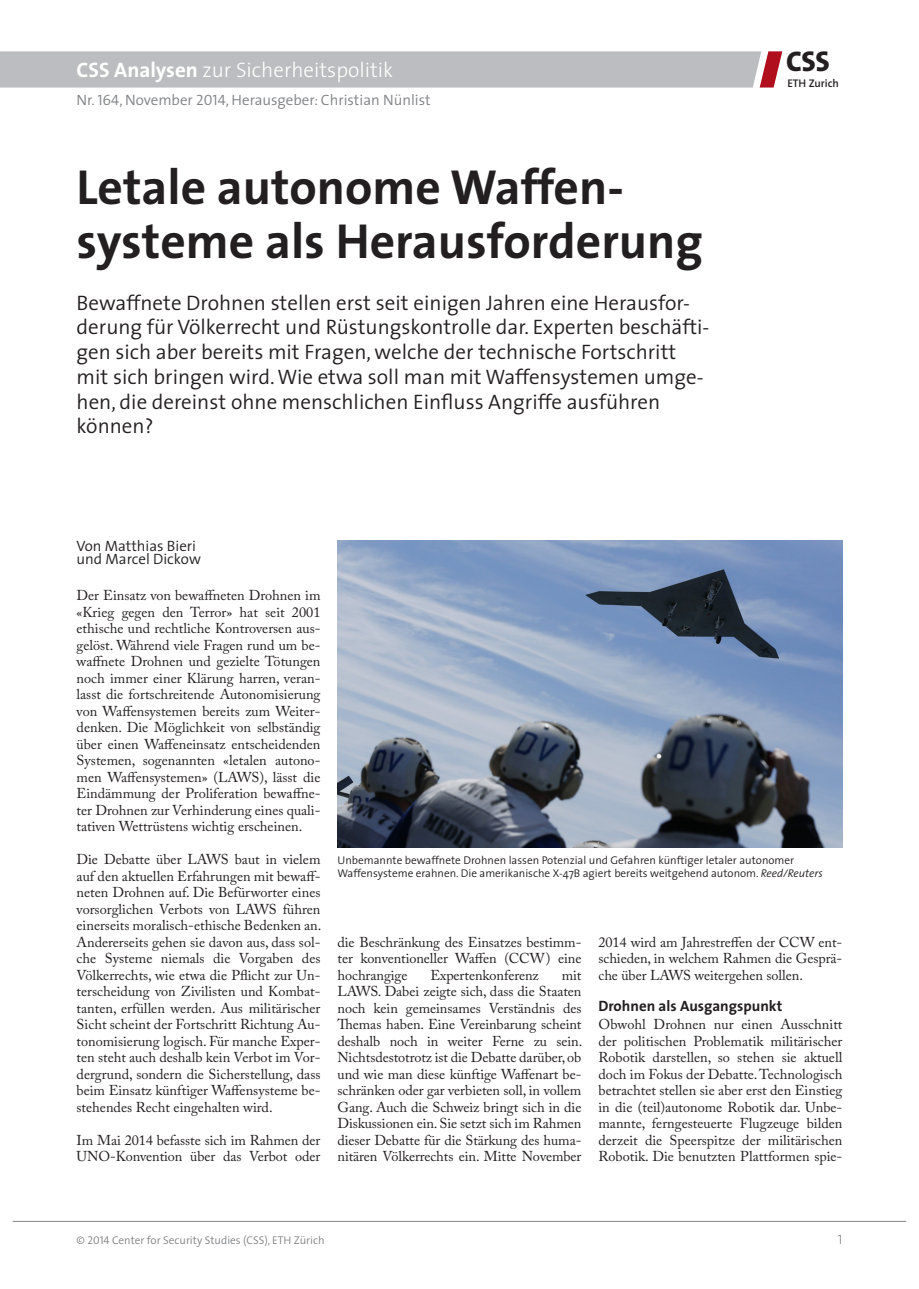
<style>
.page{position:relative;width:919px;height:1289px;background:#fff}
.page>*{position:absolute;margin:0;border:0;box-sizing:border-box;transform-origin:0 0}
.Titel_de{font:700 49.5px/54px "The Sans";color:#231f20}
.t1{font:800 28.65px "The Sans";color:#231f20}
.Lead_de{font:300 21px/24.8px "The Sans";color:#231f20}
.t2{font:300 21px "The Sans";color:#fff}
.t3{font:300 15px "The Sans";color:#808285}
.t4{font:300 15px/13.8px "The Sans";color:#231f20}
.Lauftext_Titel_de{font:700 15px "The Sans";color:#231f20}
.Text_de{font:14.25px/16.5px "Adobe Caslon Pro";letter-spacing:-.005em;color:#231f20;text-align:justify}
.t5{font:13.5px "The Sans Light Caps";color:#808285}
.Bildlegende_de{font:300 11.25px/13.2px "The Sans";color:#231f20}
.t6{font:300 11.25px "The Sans";color:#808285}
.t7{font:600 11.1px "The Sans";color:#231f20}
.s1{font-weight:700}
.s2{font-family:"The Sans Semi Light Caps";font-weight:400}
.s3{font-style:italic}
</style>
<div class="page">
<hr style="left:13px;top:1220px;width:893px;height:1px;background:#808285">
<svg style="left:0;top:51px;width:782px;height:37px;background:#bebcbf"></svg>
<img style="left:337px;top:541px;width:505px;height:306px">
<h3 class="t2" style="left:77px;top:53px;width:318px"><span class="s1">CSS Analysen</span> zur Sicherheitspolitik</h3>
<p class="t3" style="left:77px;top:87px;width:355px">Nr. <span class="s2">164</span>, November <span class="s2">2014</span>, Herausgeber: Christian Nünlist</p>
<p class="Titel_de" style="left:77px;top:159px;width:627px">Letale autonome Waffen&shy;systeme als Herausforderung</p>
<p class="Lead_de" style="left:77px;top:289px;width:634px">Bewaffnete Drohnen stellen erst seit einigen Jahren eine Herausfor&shy;derung für Völkerrecht und Rüstungskontrolle dar. Experten beschäfti&shy;gen sich aber bereits mit Fragen, welche der technische Fortschritt mit sich bringen wird. Wie etwa soll man mit Waffensystemen umge&shy;hen, die dereinst ohne menschlichen Einfluss Angriffe ausführen können?</p>
<h2 class="t1" style="left:786px;top:37px;width:45px">CSS</h2>
<p class="t7" style="left:787px;top:74px;width:53px">ETH Zurich</p>
<p class="t4" style="left:77px;top:538px;width:126px">Von Matthias Bieri und Marcel Dickow</p>
<p class="Text_de" style="left:77px;top:587px;width:245px">Der Einsatz von bewaffneten Drohnen im «Krieg gegen den Terror» hat seit 2001 ethische und rechtliche Kontroversen aus&shy;gelöst. Während viele Fragen rund um be&shy;waffnete Drohnen und gezielte Tötungen noch immer einer Klärung harren, veran&shy;lasst die fortschreitende Autonomisierung von Waffensystemen bereits zum Weiter&shy;denken. Die Möglichkeit von selbständig über einen Waffeneinsatz entscheidenden Systemen, sogenannten «letalen autono&shy;men Waffensystemen» (LAWS), lässt die Eindämmung der Proliferation bewaffne&shy;ter Drohnen zur Verhinderung eines quali&shy;tativen Wettrüstens wichtig erscheinen.</p>
<p class="Text_de" style="left:77px;top:851px;width:246px">Die Debatte über LAWS baut in vielem auf den aktuellen Erfahrungen mit bewaff&shy;neten Drohnen auf. Die Befürworter eines vorsorglichen Verbots von LAWS führen einerseits moralisch-ethische Bedenken an.<br>Andererseits gehen sie davon aus, dass sol&shy;che Systeme niemals die Vorgaben des Völkerrechts, wie etwa die Pflicht zur Un&shy;terscheidung von Zivilisten und Kombat&shy;tanten, erfüllen werden. Aus militärischer Sicht scheint der Fortschritt Richtung Au&shy;tonomisierung logisch. Für manche Exper&shy;ten steht auch deshalb kein Verbot im Vor&shy;dergrund, sondern die Sicherstellung, dass beim Einsatz künftiger Waffensysteme be&shy;stehendes Recht eingehalten wird.</p>
<p class="Text_de" style="left:77px;top:1131px;width:245px">Im Mai 2014 befasste sich im Rahmen der<br>UNO-Konvention über das Verbot oder</p>
<p class="Bildlegende_de" style="left:337px;top:853px;width:486px">Unbemannte bewaffnete Drohnen lassen Potenzial und Gefahren künftiger letaler autonomer<br>Waffensysteme erahnen. Die amerikanische X-47B agiert bereits weitgehend autonom. <span class="s3">Reed/Reuters</span></p>
<p class="Text_de" style="left:337px;top:933px;width:245px">die Beschränkung des Einsatzes bestimm&shy;ter konventioneller Waffen (CCW) eine hochrangige</p>
<p class="Text_de" style="left:430px;top:966px;width:110px">Expertenkonferenz</p>
<p class="Text_de" style="left:337px;top:966px;width:246px;text-indent:224px">mit LAWS. Dabei zeigte sich, dass die Staaten noch kein gemeinsames Verständnis des Themas haben. Eine Vereinbarung scheint deshalb noch in weiter Ferne zu sein.<br>Nichtsdestotrotz ist die Debatte darüber, ob und wie man diese künftige Waffenart be&shy;schränken oder gar verbieten soll, in vollem Gang. Auch die Schweiz bringt sich in die Diskussionen ein. Sie setzt sich im Rahmen dieser Debatte für die Stärkung des huma&shy;nitären Völkerrechts ein. Mitte November</p>
<p class="Text_de" style="left:598px;top:933px;width:245px">2014 wird am Jahrestreffen der CCW ent&shy;schieden, in welchem Rahmen die Gesprä&shy;che über LAWS weitergehen sollen.</p>
<p class="Lauftext_Titel_de" style="left:598px;top:993px;width:185px">Drohnen als Ausgangspunkt</p>
<p class="Text_de" style="left:598px;top:1016px;width:245px">Obwohl Drohnen nur einen Ausschnitt der politischen Problematik militärischer Robotik darstellen, so stehen sie aktuell doch im Fokus der Debatte. Technologisch betrachtet stellen sie aber erst den Einstieg in die (teil)autonome Robotik dar. Unbe&shy;mannte, ferngesteuerte Flugzeuge bilden derzeit die Speerspitze der militärischen Robotik. Die benutzten Plattformen spie-</p>
<p class="t6" style="left:77px;top:1230px;width:249px">© <span class="s2">2014</span> Center for Security Studies (CSS), ETH Zürich</p>
<p class="t5" style="left:837px;top:1228px;width:6px">1</p>
</div>
